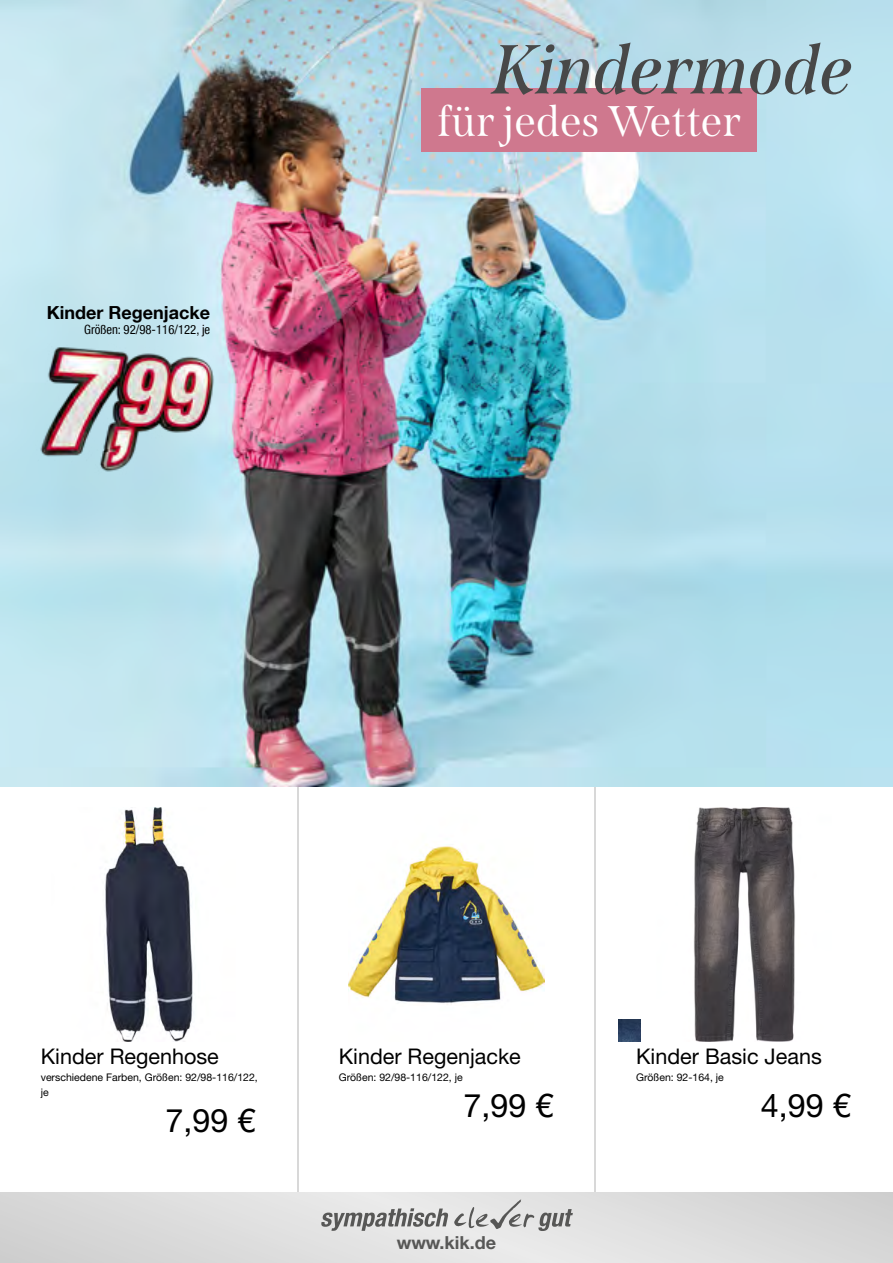
<style>
.page{position:relative;width:893px;height:1263px;background:#fff}
.page>*{position:absolute;margin:0;border:0;box-sizing:border-box;transform-origin:0 0}
.t1{font:italic 600 69.6px "Span";color:#484848}
.t2{font:42.9px "Span";color:#fff}
.t3{font:32.4px "Helvetica Neue LT Com";color:#000}
.t4{font:21.6px "Helvetica Neue LT Com";color:#000}
.t5{font:700 18px "Helvetica Neue LT Com";color:#000}
.t6{font:700 18px "Helvetica Neue LT Com";color:#575756}
.t7{font:condensed 12.75px "Helvetica Neue LT Com";color:#000}
.t8{font:10.5px/15px "Helvetica Neue LT Com";color:#000}
</style>
<div class="page">
<img style="left:297px;top:787px;width:1px;height:406px">
<img style="left:595px;top:787px;width:1px;height:406px">
<div style="left:0;top:1193px;width:893px;height:70px;background:#ddd"></div>
<svg style="left:321px;top:1208px;width:127px;height:23px"></svg>
<svg style="left:454px;top:1199px;width:119px;height:32px"></svg>
<img style="left:0;top:0;width:893px;height:787px">
<img style="left:35px;top:331px;width:195px;height:149px">
<div style="left:421px;top:89px;width:336px;height:63px;background:#cf788e"></div>
<img style="left:105px;top:807px;width:89px;height:234px">
<img style="left:349px;top:846px;width:196px;height:159px">
<img style="left:693px;top:807px;width:102px;height:235px">
<img style="left:618px;top:1019px;width:23px;height:23px">
<h1 class="t1" style="left:495px;top:29px;width:363px">Kindermode</h1>
<h3 class="t5" style="left:47px;top:302px;width:165px">Kinder Regenjacke</h3>
<p class="t7" style="left:84px;top:322px;width:128px">Größen: 92/98-116/122, je</p>
<h2 class="t2" style="left:437px;top:96px;width:305px">für jedes Wetter</h2>
<h3 class="t4" style="left:41px;top:1048px;width:180px">Kinder Regenhose</h3>
<h3 class="t4" style="left:339px;top:1049px;width:184px">Kinder Regenjacke</h3>
<h3 class="t4" style="left:636px;top:1049px;width:187px">Kinder Basic Jeans</h3>
<h3 class="t3" style="left:165px;top:1108px;width:92px">7,99 €</h3>
<p class="t8" style="left:41px;top:1071px;width:219px">verschiedene Farben, Größen: 92/98-116/122, je</p>
<p class="t8" style="left:339px;top:1071px;width:125px">Größen: 92/98-116/122, je</p>
<p class="t8" style="left:636px;top:1071px;width:89px">Größen: 92-164, je</p>
<h3 class="t3" style="left:463px;top:1093px;width:92px">7,99 €</h3>
<h3 class="t3" style="left:761px;top:1093px;width:92px">4,99 €</h3>
<h3 class="t6" style="left:397px;top:1231px;width:101px">www.kik.de</h3>
</div>
